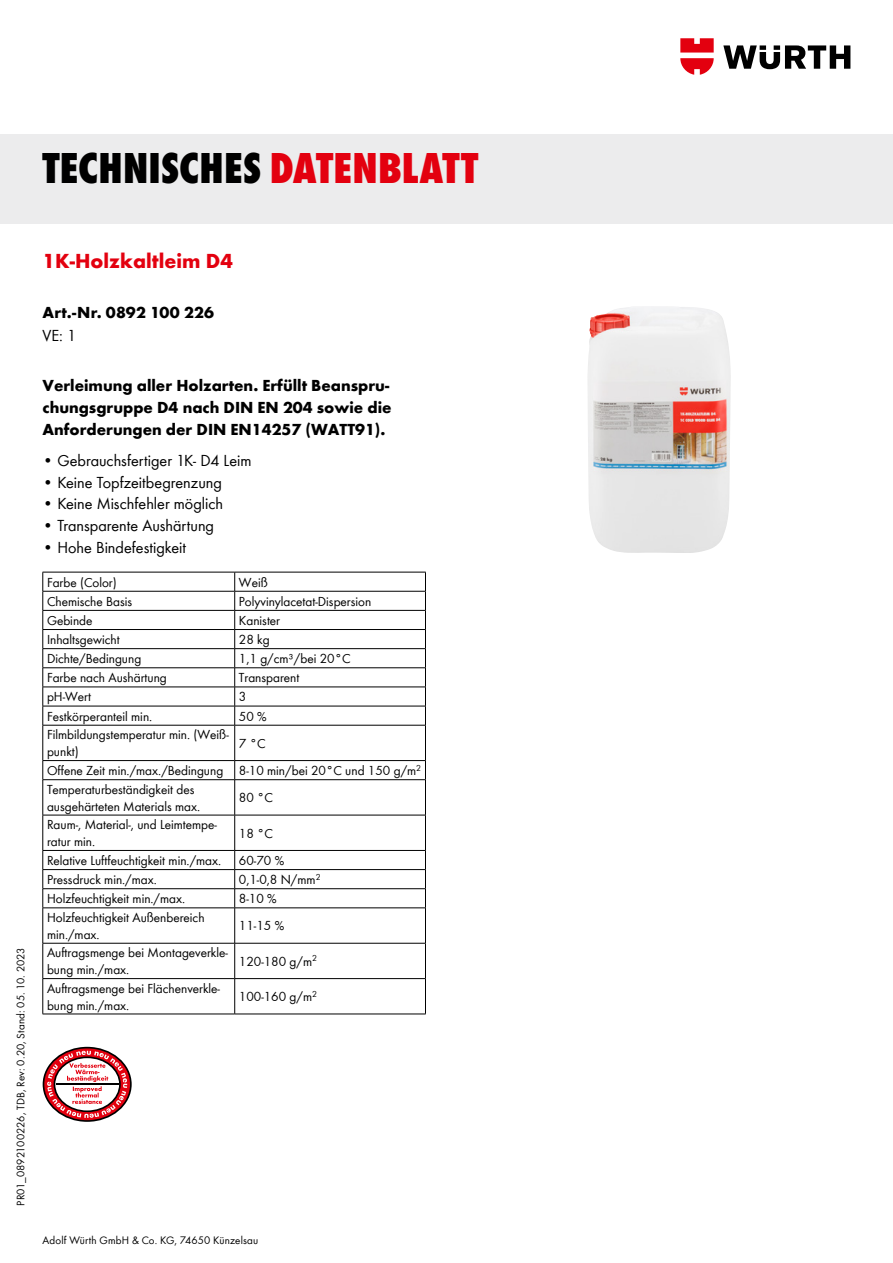
<style>
.page{position:relative;width:893px;height:1263px;background:#fff}
.page>*{position:absolute;margin:0;border:0;box-sizing:border-box;transform-origin:0 0}
.t1{font:800 condensed 45px "Wuerth Global";letter-spacing:.005em;color:#000}
.t2{font:700 21px "Wuerth Global";color:#e3000f}
.t3{font:700 16.5px/21.8px "Wuerth Global";color:#000}
.t4{font:16.5px "Wuerth Global";color:#000}
.t5{font:13.5px/17px "Wuerth Global";color:#000}
.t6{font:11.25px "Wuerth Global";letter-spacing:.01em;color:#000}
.s1{color:#e3000f}
</style>
<div class="page">
<svg style="left:723px;top:45px;width:127px;height:24px"></svg>
<svg style="left:680px;top:38px;width:34px;height:37px"></svg>
<div style="left:0;top:134px;width:893px;height:89px;background:#ececed"></div>
<hr style="left:43px;top:572px;width:192px;height:1px;background:#000">
<hr style="left:235px;top:572px;width:191px;height:1px;background:#000">
<hr style="left:43px;top:591px;width:192px;height:1px;background:#000">
<hr style="left:235px;top:591px;width:191px;height:1px;background:#000">
<hr style="left:43px;top:610px;width:192px;height:1px;background:#000">
<hr style="left:235px;top:610px;width:191px;height:1px;background:#000">
<hr style="left:43px;top:629px;width:192px;height:1px;background:#000">
<hr style="left:235px;top:629px;width:191px;height:1px;background:#000">
<hr style="left:43px;top:648px;width:192px;height:1px;background:#000">
<hr style="left:235px;top:648px;width:191px;height:1px;background:#000">
<hr style="left:43px;top:667px;width:192px;height:1px;background:#000">
<hr style="left:235px;top:667px;width:191px;height:1px;background:#000">
<hr style="left:43px;top:687px;width:192px;height:1px;background:#000">
<hr style="left:235px;top:687px;width:191px;height:1px;background:#000">
<hr style="left:43px;top:706px;width:192px;height:1px;background:#000">
<svg style="left:43px;top:572px;width:1px;height:153px"></svg>
<hr style="left:235px;top:706px;width:191px;height:1px;background:#000">
<svg style="left:234px;top:572px;width:1px;height:153px"></svg>
<svg style="left:425px;top:572px;width:1px;height:153px"></svg>
<hr style="left:43px;top:725px;width:192px;height:1px;background:#000">
<hr style="left:43px;top:725px;width:1px;height:35px;background:#000">
<hr style="left:235px;top:725px;width:191px;height:1px;background:#000">
<hr style="left:234px;top:725px;width:1px;height:35px;background:#000">
<hr style="left:425px;top:725px;width:1px;height:35px;background:#000">
<hr style="left:43px;top:760px;width:192px;height:1px;background:#000">
<svg style="left:43px;top:761px;width:1px;height:18px"></svg>
<hr style="left:235px;top:760px;width:191px;height:1px;background:#000">
<svg style="left:234px;top:761px;width:1px;height:18px"></svg>
<svg style="left:425px;top:761px;width:1px;height:18px"></svg>
<hr style="left:43px;top:779px;width:192px;height:1px;background:#000">
<hr style="left:43px;top:780px;width:1px;height:35px;background:#000">
<hr style="left:235px;top:779px;width:191px;height:1px;background:#000">
<hr style="left:234px;top:780px;width:1px;height:35px;background:#000">
<hr style="left:425px;top:780px;width:1px;height:35px;background:#000">
<hr style="left:43px;top:815px;width:192px;height:1px;background:#000">
<hr style="left:43px;top:815px;width:1px;height:35px;background:#000">
<hr style="left:235px;top:815px;width:191px;height:1px;background:#000">
<hr style="left:234px;top:815px;width:1px;height:35px;background:#000">
<hr style="left:425px;top:815px;width:1px;height:35px;background:#000">
<hr style="left:43px;top:850px;width:192px;height:1px;background:#000">
<hr style="left:235px;top:850px;width:191px;height:1px;background:#000">
<hr style="left:43px;top:869px;width:192px;height:1px;background:#000">
<hr style="left:235px;top:869px;width:191px;height:1px;background:#000">
<hr style="left:43px;top:888px;width:192px;height:1px;background:#000">
<svg style="left:43px;top:851px;width:1px;height:56px"></svg>
<hr style="left:235px;top:888px;width:191px;height:1px;background:#000">
<svg style="left:234px;top:851px;width:1px;height:56px"></svg>
<svg style="left:425px;top:851px;width:1px;height:56px"></svg>
<hr style="left:43px;top:907px;width:192px;height:1px;background:#000">
<hr style="left:43px;top:908px;width:1px;height:35px;background:#000">
<hr style="left:235px;top:907px;width:191px;height:1px;background:#000">
<hr style="left:234px;top:908px;width:1px;height:35px;background:#000">
<hr style="left:425px;top:908px;width:1px;height:35px;background:#000">
<hr style="left:43px;top:943px;width:192px;height:1px;background:#000">
<hr style="left:43px;top:943px;width:1px;height:35px;background:#000">
<hr style="left:235px;top:943px;width:191px;height:1px;background:#000">
<hr style="left:234px;top:943px;width:1px;height:35px;background:#000">
<hr style="left:425px;top:943px;width:1px;height:35px;background:#000">
<hr style="left:43px;top:978px;width:192px;height:1px;background:#000">
<hr style="left:43px;top:979px;width:1px;height:35px;background:#000">
<hr style="left:43px;top:1014px;width:192px;height:1px;background:#000">
<hr style="left:235px;top:978px;width:191px;height:1px;background:#000">
<hr style="left:234px;top:979px;width:1px;height:35px;background:#000">
<hr style="left:425px;top:979px;width:1px;height:35px;background:#000">
<hr style="left:235px;top:1014px;width:191px;height:1px;background:#000">
<svg style="left:43px;top:1048px;width:88px;height:73px"></svg>
<div style="left:43px;top:1047px;width:89px;height:75px;border:2px solid #000;border-radius:50%"></div>
<svg style="left:47px;top:1051px;width:80px;height:67px"></svg>
<img style="left:588px;top:306px;width:143px;height:247px">
<h1 class="t1" style="left:43px;top:141px;width:437px">TECHNISCHES <span class="s1">DATENBLATT</span></h1>
<p class="t6" style="left:14px;top:1205px;width:259px;rotate:-90deg">PR01_0892100226, TDB, Rev: 0.20, Stand: 05. 10. 2023</p>
<h2 class="t2" style="left:43px;top:248px;width:192px">1K-Holzkaltleim D4</h2>
<p class="t3" style="left:43px;top:302px;width:173px">Art.-Nr. 0892 100 226</p>
<p class="t4" style="left:43px;top:325px;width:35px">VE: 1</p>
<p class="t3" style="left:43px;top:375px;width:351px">Verleimung aller Holzarten. Erfüllt Beanspru&shy;chungsgruppe D4 nach DIN EN 204 sowie die<br>Anforderungen der DIN EN14257 (WATT91).</p>
<p class="t4" style="left:43px;top:450px;width:210px">• Gebrauchsfertiger 1K- D4 Leim</p>
<p class="t4" style="left:43px;top:472px;width:181px">• Keine Topfzeitbegrenzung</p>
<p class="t4" style="left:43px;top:494px;width:182px">• Keine Mischfehler möglich</p>
<p class="t4" style="left:43px;top:516px;width:173px">• Transparente Aushärtung</p>
<p class="t4" style="left:43px;top:537px;width:145px">• Hohe Bindefestigkeit</p>
<p class="t5" style="left:47px;top:573px;width:71px">Farbe (Color)</p>
<p class="t5" style="left:239px;top:573px;width:30px">Weiß</p>
<p class="t5" style="left:47px;top:593px;width:87px">Chemische Basis</p>
<p class="t5" style="left:239px;top:593px;width:134px">Polyvinylacetat-Dispersion</p>
<p class="t5" style="left:47px;top:612px;width:47px">Gebinde</p>
<p class="t5" style="left:239px;top:612px;width:43px">Kanister</p>
<p class="t5" style="left:47px;top:631px;width:74px">Inhaltsgewicht</p>
<p class="t5" style="left:239px;top:631px;width:32px">28 kg</p>
<p class="t5" style="left:47px;top:650px;width:96px">Dichte/Bedingung</p>
<p class="t5" style="left:239px;top:650px;width:113px">1,1 g/cm³/bei 20°C</p>
<p class="t5" style="left:47px;top:669px;width:121px">Farbe nach Aushärtung</p>
<p class="t5" style="left:239px;top:669px;width:62px">Transparent</p>
<p class="t5" style="left:47px;top:688px;width:45px">pH-Wert</p>
<p class="t5" style="left:239px;top:688px;width:9px">3</p>
<p class="t5" style="left:47px;top:707px;width:107px">Festkörperanteil min.</p>
<p class="t5" style="left:239px;top:707px;width:29px">50 %</p>
<p class="t5" style="left:47px;top:726px;width:183px">Filmbildungstemperatur min. (Weiß&shy;punkt)</p>
<p class="t5" style="left:47px;top:729px;width:376px;line-height:27.3px;text-indent:192px">7 °C<br>Offene Zeit min./max./Bedingung 8-10 min/bei 20°C und 150 g/m<sup>2</sup></p>
<p class="t5" style="left:47px;top:781px;width:155px">Temperaturbeständigkeit des ausgehärteten Materials max.</p>
<p class="t5" style="left:239px;top:789px;width:36px">80 °C</p>
<p class="t5" style="left:47px;top:816px;width:171px">Raum-, Material-, und Leimtempe&shy;ratur min.</p>
<p class="t5" style="left:239px;top:824px;width:36px">18 °C</p>
<p class="t5" style="left:47px;top:852px;width:176px">Relative Luftfeuchtigkeit min./max.</p>
<p class="t5" style="left:239px;top:852px;width:47px">60-70 %</p>
<p class="t5" style="left:47px;top:871px;width:111px">Pressdruck min./max.</p>
<p class="t5" style="left:239px;top:871px;width:83px">0,1-0,8 N/mm<sup>2</sup></p>
<p class="t5" style="left:47px;top:890px;width:140px">Holzfeuchtigkeit min./max.</p>
<p class="t5" style="left:239px;top:890px;width:39px">8-10 %</p>
<p class="t5" style="left:47px;top:909px;width:159px">Holzfeuchtigkeit Außenbereich min./max.</p>
<p class="t5" style="left:239px;top:917px;width:47px">11-15 %</p>
<p class="t5" style="left:47px;top:944px;width:182px">Auftragsmenge bei Montageverkle&shy;bung min./max.</p>
<p class="t5" style="left:239px;top:953px;width:80px">120-180 g/m<sup>2</sup></p>
<p class="t5" style="left:47px;top:979px;width:175px">Auftragsmenge bei Flächenverkle&shy;bung min./max.</p>
<p class="t5" style="left:239px;top:988px;width:80px">100-160 g/m<sup>2</sup></p>
<p class="t6" style="left:43px;top:1233px;width:217px">Adolf Würth GmbH &amp; Co. KG, 74650 Künzelsau</p>
</div>
